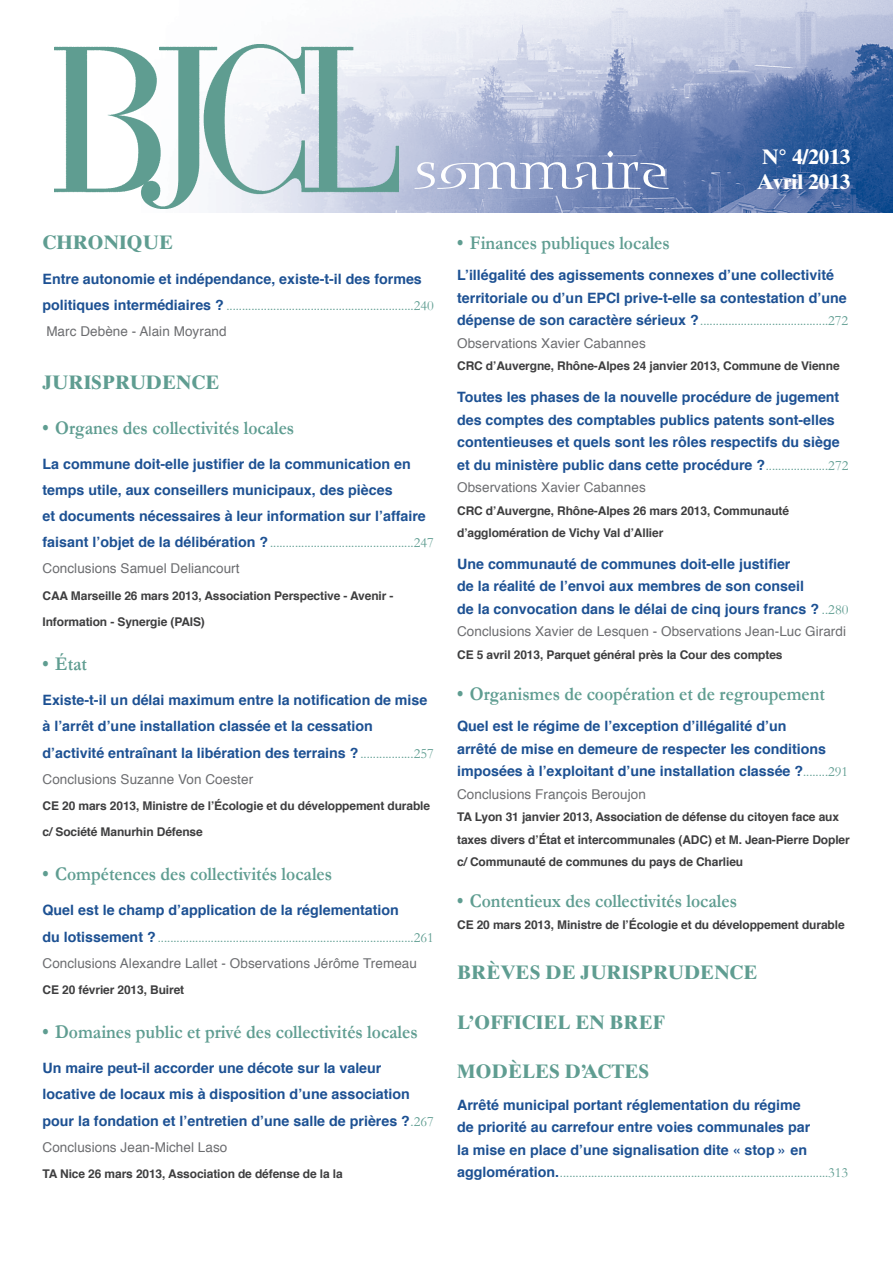
<style>
.page{position:relative;width:893px;height:1263px;background:#fff}
.page>*{position:absolute;margin:0;border:0;box-sizing:border-box;transform-origin:0 0}
.t1{font:55.2px "Blue Island Std";color:#fff}
.t2{font:700 21px/24.8px "Times Ten LT Std";color:#fff}
.t3{font:700 19.5px "Garamond";color:#5f9d91;scale:.9 1}
.t4{font:700 19.5px "Times Ten LT Std";color:#5f9d91}
.t5{font:700 14.25px/22.5px "Helvetica";color:#1d5193}
.t6{font:14.25px "Garamond";color:#5f9d91}
.t7{font:13.5px "Helvetica";letter-spacing:.005em;color:#6c6d70}
.t8{font:700 12px/22.5px "Helvetica";letter-spacing:-.01em;color:#3e3e3f}
.s1{font-family:"Helvetica";font-weight:700;color:#1d5193}
.s2{font-family:"Garamond";font-weight:400;color:#5f9d91}
</style>
<div class="page">
<img style="left:156px;top:0;width:737px;height:213px">
<img style="left:55px;top:45px;width:344px;height:163px">
<h1 class="t1" style="left:415px;top:138px;width:255px">sommaire</h1>
<h2 class="t2" style="left:757px;top:144px;width:95px">N° 4/2013<br>AVRIL 2013</h2>
<h3 class="t4" style="left:43px;top:230px;width:132px">CHRONIQUE</h3>
<p class="t5" style="left:43px;top:268px;width:381px">Entre autonomie et indépendance, existe-t-il des formes</p>
<p class="t6" style="left:43px;top:297px;width:393px"><span class="s1">politiques intermédiaires ?</span> ............................................................240</p>
<p class="t7" style="left:46px;top:321px;width:182px">Marc Debène - Alain Moyrand</p>
<h3 class="t4" style="left:43px;top:371px;width:179px">JURISPRUDENCE</h3>
<h3 class="t3" style="left:43px;top:416px;width:281px">• Organes des collectivités locales</h3>
<p class="t5" style="left:43px;top:451px;width:385px;line-height:26.2px">La commune doit-elle justifier de la communication en temps utile, aux conseillers municipaux, des pièces<br>et documents nécessaires à leur information sur l’affaire</p>
<p class="t6" style="left:43px;top:534px;width:393px"><span class="s1">faisant l’objet de la délibération ?</span>..............................................247</p>
<p class="t7" style="left:43px;top:558px;width:199px">Conclusions Samuel Deliancourt</p>
<p class="t8" style="left:43px;top:582px;width:353px;line-height:26.1px">CAA Marseille 26 mars 2013, Association Perspective - Avenir -<br>Information - Synergie (PAIS)</p>
<h3 class="t3" style="left:43px;top:652px;width:51px">• État</h3>
<p class="t5" style="left:43px;top:687px;width:393px;line-height:26.2px">Existe-t-il un délai maximum entre la notification de mise à l’arrêt d’une installation classée et la cessation d’activité entraînant la libération des terrains ?<span class="s2">.................257</span></p>
<p class="t7" style="left:43px;top:768px;width:212px">Conclusions Suzanne Von Coester</p>
<p class="t8" style="left:43px;top:793px;width:389px;line-height:26.1px">CE 20 mars 2013, Ministre de l’Écologie et du développement durable c/ Société Manurhin Défense</p>
<h3 class="t3" style="left:43px;top:862px;width:323px">• Compétences des collectivités locales</h3>
<p class="t5" style="left:43px;top:899px;width:358px">Quel est le champ d’application de la réglementation</p>
<p class="t6" style="left:43px;top:928px;width:393px"><span class="s1">du lotissement ?</span>..................................................................................261</p>
<p class="t7" style="left:43px;top:952px;width:376px">Conclusions Alexandre Lallet - Observations Jérôme Tremeau</p>
<p class="t8" style="left:43px;top:978px;width:143px">CE 20 février 2013, Buiret</p>
<h3 class="t3" style="left:43px;top:1020px;width:418px">• Domaines public et privé des collectivités locales</h3>
<p class="t5" style="left:43px;top:1055px;width:393px;line-height:26.2px">Un maire peut-il accorder une décote sur la valeur locative de locaux mis à disposition d’une association pour la fondation et l’entretien d’une salle de prières ?<span class="s2">.267</span></p>
<p class="t7" style="left:43px;top:1136px;width:186px">Conclusions Jean-Michel Laso</p>
<p class="t8" style="left:43px;top:1162px;width:302px">TA Nice 26 mars 2013, Association de défense de la la</p>
<h3 class="t3" style="left:457px;top:231px;width:238px">• Finances publiques locales</h3>
<p class="t5" style="left:457px;top:264px;width:391px">L’illégalité des agissements connexes d’une collectivité territoriale ou d’un EPCI prive-t-elle sa contestation d’une</p>
<p class="t6" style="left:457px;top:312px;width:393px"><span class="s1">dépense de son caractère sérieux ?</span>.........................................272</p>
<p class="t7" style="left:457px;top:333px;width:190px">Observations Xavier Cabannes</p>
<p class="t8" style="left:457px;top:355px;width:384px">CRC d’Auvergne, Rhône-Alpes 24 janvier 2013, Commune de Vienne</p>
<p class="t5" style="left:457px;top:386px;width:393px">Toutes les phases de la nouvelle procédure de jugement des comptes des comptables publics patents sont-elles contentieuses et quels sont les rôles respectifs du siège et du ministère public dans cette procédure ?<span class="s2">....................272</span></p>
<p class="t7" style="left:457px;top:477px;width:190px">Observations Xavier Cabannes</p>
<p class="t8" style="left:457px;top:499px;width:333px">CRC d’Auvergne, Rhône-Alpes 26 mars 2013, Communauté d’agglomération de Vichy Val d’Allier</p>
<p class="t5" style="left:457px;top:553px;width:393px">Une communauté de communes doit-elle justifier<br>de la réalité de l’envoi aux membres de son conseil<br>de la convocation dans le délai de cinq jours francs ? <span class="s2">..280</span></p>
<p class="t7" style="left:457px;top:621px;width:390px">Conclusions Xavier de Lesquen - Observations Jean-Luc Girardi</p>
<p class="t8" style="left:457px;top:644px;width:327px">CE 5 avril 2013, Parquet général près la Cour des comptes</p>
<h3 class="t3" style="left:457px;top:682px;width:410px">• Organismes de coopération et de regroupement</h3>
<p class="t5" style="left:457px;top:715px;width:393px">Quel est le régime de l’exception d’illégalité d’un<br>arrêté de mise en demeure de respecter les conditions imposées à l’exploitant d’une installation classée ?<span class="s2">........291</span></p>
<p class="t7" style="left:457px;top:783px;width:190px">Conclusions François Beroujon</p>
<p class="t8" style="left:457px;top:806px;width:394px">TA Lyon 31 janvier 2013, Association de défense du citoyen face aux taxes divers d’État et intercommunales (ADC) et M. Jean-Pierre Dopler c/ Communauté de communes du pays de Charlieu</p>
<h3 class="t3" style="left:457px;top:889px;width:312px">• Contentieux des collectivités locales</h3>
<p class="t8" style="left:457px;top:914px;width:389px">CE 20 mars 2013, Ministre de l’Écologie et du développement durable</p>
<h3 class="t4" style="left:457px;top:960px;width:302px">BRÈVES DE JURISPRUDENCE</h3>
<h3 class="t4" style="left:457px;top:1010px;width:209px">L’OFFICIEL EN BREF</h3>
<h3 class="t4" style="left:457px;top:1059px;width:194px">MODÈLES D’ACTES</h3>
<p class="t5" style="left:457px;top:1093px;width:355px">Arrêté municipal portant réglementation du régime de priorité au carrefour entre voies communales par la mise en place d’une signalisation dite « stop » en</p>
<p class="t6" style="left:457px;top:1164px;width:393px"><span class="s1">agglomération.</span>......................................................................................313</p>
</div>
